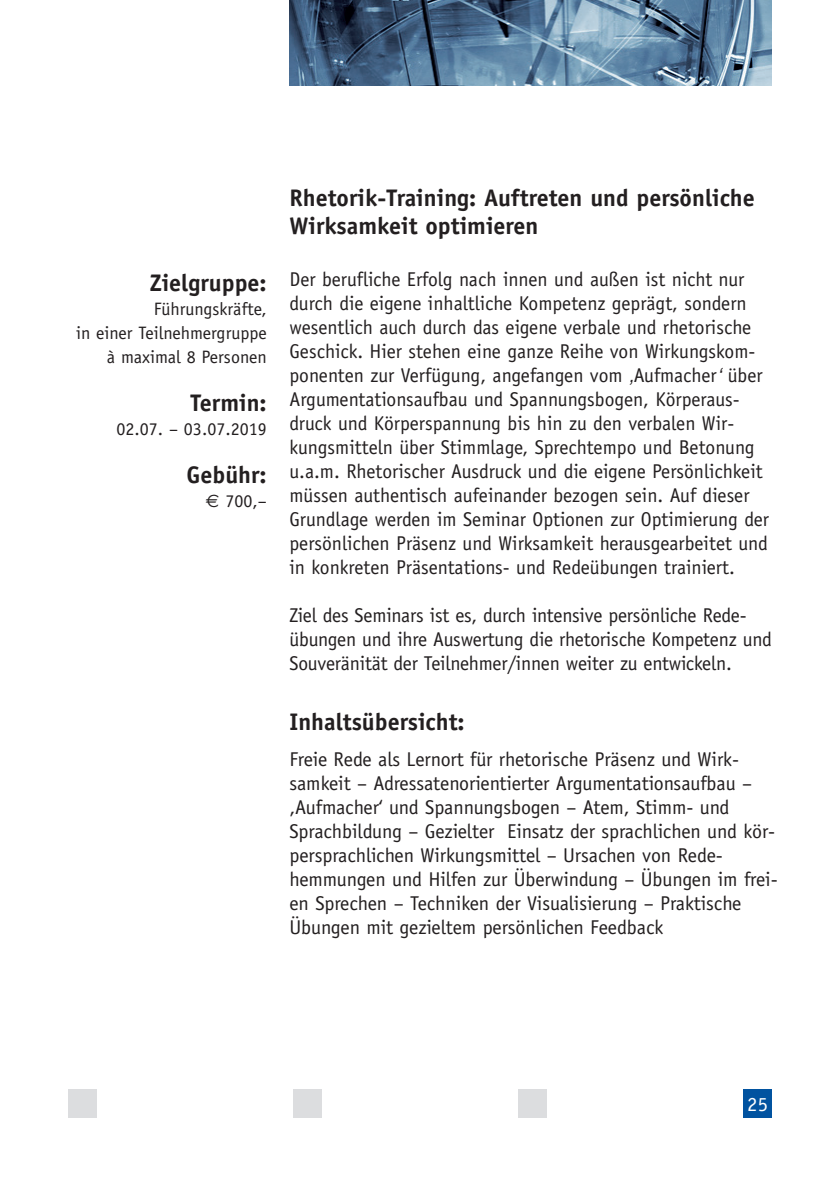
<style>
.page{position:relative;width:840px;height:1191px;background:#fff}
.page>*{position:absolute;margin:0;border:0;box-sizing:border-box;transform-origin:0 0}
.t1{font:700 24px/28px "Officina Sans";color:#231f20}
.t2{font:20px/24px "Officina Sans";letter-spacing:-.005em;color:#231f20}
.t3{font:20px "Officina Sans";color:#fff}
.t4{font:18px/24px "Officina Sans";color:#231f20;text-align:right}
.s1{font-family:"Euro Sans"}
.s2{font-family:"Helvetica Neue";font-style:italic;font-stretch:condensed}
</style>
<div class="page">
<div style="left:743px;top:1089px;width:28px;height:28px;background:#0153a0"></div>
<div style="left:68px;top:1089px;width:28px;height:28px;background:#dcdddf"></div>
<div style="left:293px;top:1089px;width:28px;height:28px;background:#dcdddf"></div>
<div style="left:518px;top:1089px;width:28px;height:28px;background:#dcdddf"></div>
<img style="left:289px;top:0;width:482px;height:85px">
<p class="t1" style="left:150px;top:269px;width:118px">Zielgruppe:</p>
<p class="t4" style="left:76px;top:297px;width:192px">Führungskräfte,<br>in einer Teilnehmergruppe à maximal 8 Personen</p>
<p class="t1" style="left:190px;top:389px;width:78px">Termin:</p>
<p class="t4" style="left:116px;top:417px;width:152px">02.07. – 03.07.2019</p>
<p class="t1" style="left:186px;top:461px;width:81px">Gebühr:</p>
<p class="t4" style="left:206px;top:489px;width:62px"><span class="s1">?</span> 700,–</p>
<p class="t1" style="left:289px;top:184px;width:466px">Rhetorik-Training: Auftreten und persönliche<br>Wirksamkeit optimieren</p>
<p class="t2" style="left:289px;top:267px;width:481px">Der berufliche Erfolg nach innen und außen ist nicht nur durch die eigene inhaltliche Kompetenz geprägt, sondern wesentlich auch durch das eigene verbale und rhetorische Geschick. Hier stehen eine ganze Reihe von Wirkungskom&shy;ponenten zur Verfügung, angefangen vom <span class="s2">‚</span>Aufmacher<span class="s2">‘</span> über Argumentationsaufbau und Spannungsbogen, Körperaus&shy;druck und Körperspannung bis hin zu den verbalen Wir&shy;kungsmitteln über Stimmlage, Sprechtempo und Betonung u.a.m. Rhetorischer Ausdruck und die eigene Persönlichkeit müssen authentisch aufeinander bezogen sein. Auf dieser Grundlage werden im Seminar Optionen zur Optimierung der persönlichen Präsenz und Wirksamkeit herausgearbeitet und in konkreten Präsentations- und Redeübungen trainiert.</p>
<p class="t2" style="left:289px;top:603px;width:483px">Ziel des Seminars ist es, durch intensive persönliche Rede&shy;übungen und ihre Auswertung die rhetorische Kompetenz und<br>Souveränität der Teilnehmer/innen weiter zu entwickeln.</p>
<p class="t1" style="left:289px;top:708px;width:177px">Inhaltsübersicht:</p>
<p class="t2" style="left:289px;top:747px;width:489px">Freie Rede als Lernort für rhetorische Präsenz und Wirk&shy;samkeit – Adressatenorientierter Argumentationsaufbau – ,Aufmacher‘ und Spannungsbogen – Atem, Stimm- und Sprachbildung – Gezielter Einsatz der sprachlichen und kör&shy;persprachlichen Wirkungsmittel – Ursachen von Rede&shy;hemmungen und Hilfen zur Überwindung – Übungen im frei&shy;en Sprechen – Techniken der Visualisierung – Praktische Übungen mit gezieltem persönlichen Feedback</p>
<p class="t3" style="left:746px;top:1092px;width:22px">25</p>
</div>
